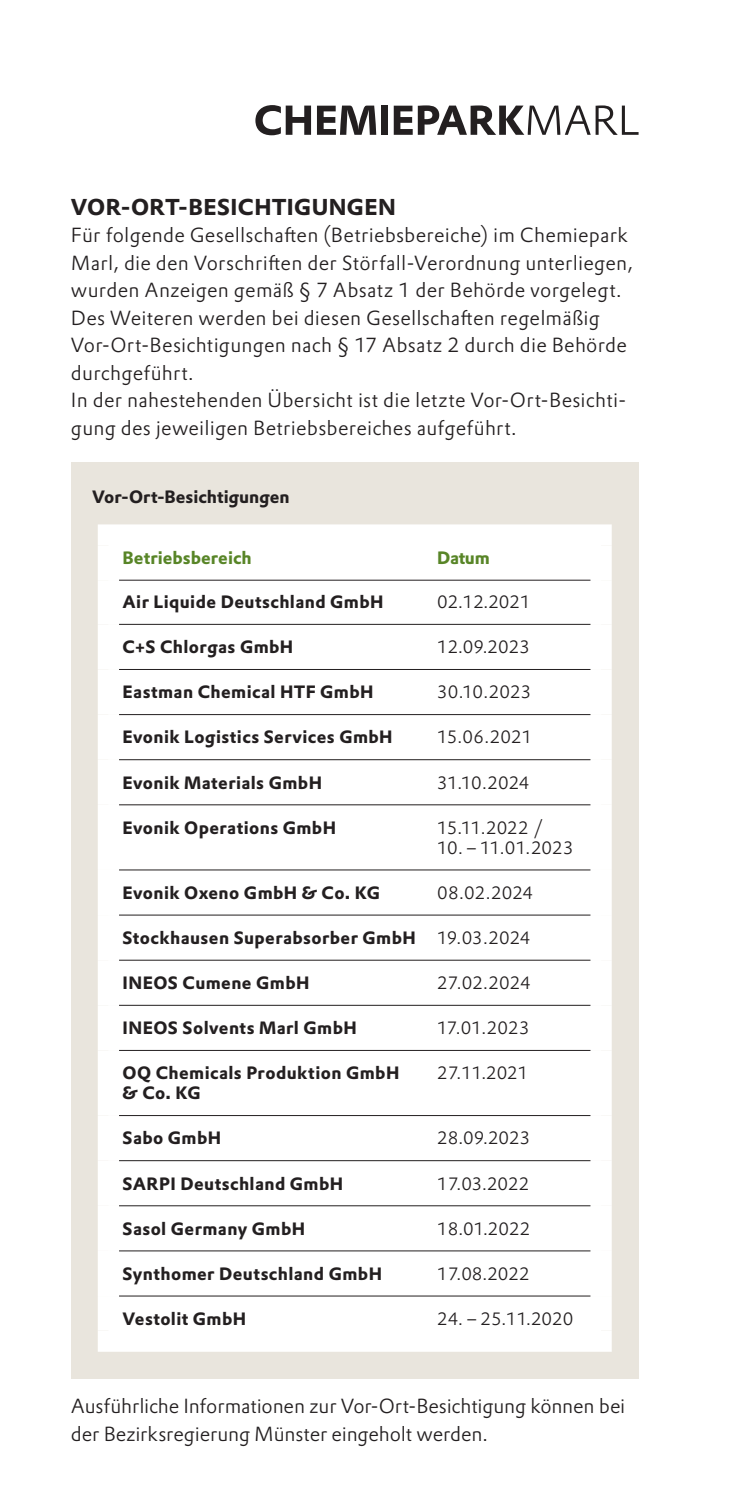
<style>
.page{position:relative;width:745px;height:1489px;background:#fff}
.page>*{position:absolute;margin:0;border:0;box-sizing:border-box;transform-origin:0 0}
.t1{font:700 22.5px "Evonik Prokyon";letter-spacing:.015em;color:#231f20}
.t2{font:300 20px/27.5px "Evonik Prokyon";letter-spacing:.015em;color:#231f20}
.t3{font:300 20px/27.5px "Evonik Prokyon";letter-spacing:-.005em;color:#231f20}
.t4{font:700 17.5px/20px "Evonik Prokyon";letter-spacing:.02em;color:#231f20}
.t5{font:300 17.5px "Evonik Prokyon";color:#231f20}
.t6{font:700 17.5px "Evonik Prokyon";color:#231f20}
.t7{font:700 17.5px "Evonik Prokyon";color:#588527}
.s1{font-weight:300}
</style>
<div class="page">
<svg style="left:255px;top:105px;width:56px;height:30px"></svg>
<svg style="left:317px;top:106px;width:59px;height:29px"></svg>
<div style="left:381px;top:106px;width:6px;height:29px;background:#231f20"></div>
<svg style="left:393px;top:105px;width:245px;height:30px"></svg>
<div style="left:71px;top:462px;width:567px;height:916px;background:#e9e5dd"></div>
<div style="left:119px;top:545px;width:471px;height:785px;background:#fff"></div>
<div style="left:119px;top:580px;width:471px;height:715px;background:#fff"></div>
<div style="left:98px;top:524px;width:324px;height:21px;background:#fff"></div>
<div style="left:98px;top:545px;width:21px;height:35px;background:#fff"></div>
<div style="left:422px;top:524px;width:189px;height:21px;background:#fff"></div>
<div style="left:590px;top:545px;width:21px;height:35px;background:#fff"></div>
<div style="left:98px;top:580px;width:21px;height:44px;background:#fff"></div>
<div style="left:590px;top:580px;width:21px;height:44px;background:#fff"></div>
<div style="left:98px;top:624px;width:21px;height:45px;background:#fff"></div>
<div style="left:590px;top:624px;width:21px;height:45px;background:#fff"></div>
<div style="left:98px;top:669px;width:21px;height:45px;background:#fff"></div>
<div style="left:590px;top:669px;width:21px;height:45px;background:#fff"></div>
<div style="left:98px;top:714px;width:21px;height:45px;background:#fff"></div>
<div style="left:590px;top:714px;width:21px;height:45px;background:#fff"></div>
<div style="left:98px;top:759px;width:21px;height:45px;background:#fff"></div>
<div style="left:590px;top:759px;width:21px;height:45px;background:#fff"></div>
<div style="left:98px;top:804px;width:21px;height:65px;background:#fff"></div>
<div style="left:590px;top:804px;width:21px;height:65px;background:#fff"></div>
<div style="left:98px;top:869px;width:21px;height:46px;background:#fff"></div>
<div style="left:590px;top:869px;width:21px;height:46px;background:#fff"></div>
<div style="left:98px;top:915px;width:21px;height:45px;background:#fff"></div>
<div style="left:590px;top:915px;width:21px;height:45px;background:#fff"></div>
<div style="left:98px;top:960px;width:21px;height:45px;background:#fff"></div>
<div style="left:590px;top:960px;width:21px;height:45px;background:#fff"></div>
<div style="left:98px;top:1005px;width:21px;height:45px;background:#fff"></div>
<div style="left:590px;top:1005px;width:21px;height:45px;background:#fff"></div>
<div style="left:98px;top:1050px;width:21px;height:65px;background:#fff"></div>
<div style="left:590px;top:1050px;width:21px;height:65px;background:#fff"></div>
<div style="left:98px;top:1115px;width:21px;height:45px;background:#fff"></div>
<div style="left:590px;top:1115px;width:21px;height:45px;background:#fff"></div>
<div style="left:98px;top:1160px;width:21px;height:45px;background:#fff"></div>
<div style="left:590px;top:1160px;width:21px;height:45px;background:#fff"></div>
<div style="left:98px;top:1205px;width:21px;height:45px;background:#fff"></div>
<div style="left:590px;top:1205px;width:21px;height:45px;background:#fff"></div>
<div style="left:98px;top:1250px;width:21px;height:45px;background:#fff"></div>
<div style="left:590px;top:1250px;width:21px;height:45px;background:#fff"></div>
<div style="left:98px;top:1295px;width:21px;height:35px;background:#fff"></div>
<div style="left:590px;top:1295px;width:21px;height:35px;background:#fff"></div>
<div style="left:98px;top:1330px;width:324px;height:21px;background:#fff"></div>
<div style="left:422px;top:1330px;width:189px;height:21px;background:#fff"></div>
<hr style="left:119px;top:579px;width:303px;height:1px;background:#231f20">
<hr style="left:422px;top:579px;width:168px;height:1px;background:#231f20">
<hr style="left:119px;top:624px;width:303px;height:1px;background:#231f20">
<hr style="left:422px;top:624px;width:168px;height:1px;background:#231f20">
<hr style="left:119px;top:669px;width:303px;height:1px;background:#231f20">
<hr style="left:422px;top:669px;width:168px;height:1px;background:#231f20">
<hr style="left:119px;top:714px;width:303px;height:1px;background:#231f20">
<hr style="left:422px;top:714px;width:168px;height:1px;background:#231f20">
<hr style="left:119px;top:759px;width:303px;height:1px;background:#231f20">
<hr style="left:422px;top:759px;width:168px;height:1px;background:#231f20">
<hr style="left:119px;top:804px;width:303px;height:1px;background:#231f20">
<hr style="left:422px;top:804px;width:168px;height:1px;background:#231f20">
<hr style="left:119px;top:869px;width:303px;height:1px;background:#231f20">
<hr style="left:422px;top:869px;width:168px;height:1px;background:#231f20">
<hr style="left:119px;top:914px;width:303px;height:1px;background:#231f20">
<hr style="left:422px;top:914px;width:168px;height:1px;background:#231f20">
<hr style="left:119px;top:959px;width:303px;height:1px;background:#231f20">
<hr style="left:422px;top:959px;width:168px;height:1px;background:#231f20">
<hr style="left:119px;top:1004px;width:303px;height:1px;background:#231f20">
<hr style="left:422px;top:1004px;width:168px;height:1px;background:#231f20">
<hr style="left:119px;top:1049px;width:303px;height:1px;background:#231f20">
<hr style="left:422px;top:1049px;width:168px;height:1px;background:#231f20">
<hr style="left:119px;top:1115px;width:303px;height:1px;background:#231f20">
<hr style="left:422px;top:1115px;width:168px;height:1px;background:#231f20">
<hr style="left:119px;top:1160px;width:303px;height:1px;background:#231f20">
<hr style="left:422px;top:1160px;width:168px;height:1px;background:#231f20">
<hr style="left:119px;top:1205px;width:303px;height:1px;background:#231f20">
<hr style="left:422px;top:1205px;width:168px;height:1px;background:#231f20">
<hr style="left:119px;top:1250px;width:303px;height:1px;background:#231f20">
<hr style="left:422px;top:1250px;width:168px;height:1px;background:#231f20">
<hr style="left:119px;top:1295px;width:303px;height:1px;background:#231f20">
<hr style="left:422px;top:1295px;width:168px;height:1px;background:#231f20">
<p class="t1" style="left:71px;top:188px;width:326px">VOR-ORT-BESICHTIGUNGEN</p>
<p class="t2" style="left:71px;top:220px;width:563px">Für folgende Gesellschaften (Betriebsbereiche) im Chemiepark Marl, die den Vorschriften der Störfall-Verordnung unterliegen, wurden Anzeigen gemäß § 7 Absatz 1 der Behörde vorgelegt.<br>Des Weiteren werden bei diesen Gesellschaften regelmäßig Vor-Ort-Besichtigungen nach § 17 Absatz 2 durch die Behörde durchgeführt.<br>In der nahestehenden Übersicht ist die letzte Vor-Ort-Besichti&shy;gung des jeweiligen Betriebsbereiches aufgeführt.</p>
<p class="t6" style="left:92px;top:483px;width:199px">Vor-Ort-Besichtigungen</p>
<p class="t7" style="left:122px;top:543px;width:131px">Betriebsbereich</p>
<p class="t7" style="left:437px;top:543px;width:54px">Datum</p>
<p class="t4" style="left:122px;top:590px;width:262px">Air Liquide Deutschland GmbH</p>
<p class="t5" style="left:437px;top:588px;width:95px">02.12.2021</p>
<p class="t4" style="left:122px;top:635px;width:172px">C+S Chlorgas GmbH</p>
<p class="t5" style="left:437px;top:633px;width:94px">12.09.2023</p>
<p class="t4" style="left:122px;top:680px;width:252px">Eastman Chemical HTF GmbH</p>
<p class="t5" style="left:437px;top:678px;width:96px">30.10.2023</p>
<p class="t4" style="left:122px;top:725px;width:271px">Evonik Logistics Services GmbH</p>
<p class="t5" style="left:437px;top:723px;width:97px">15.06.2021</p>
<p class="t4" style="left:122px;top:770px;width:201px">Evonik Materials GmbH</p>
<p class="t5" style="left:437px;top:768px;width:94px">31.10.2024</p>
<p class="t4" style="left:122px;top:816px;width:215px">Evonik Operations GmbH</p>
<p class="t5" style="left:437px;top:814px;width:108px">15.11.2022 /</p>
<p class="t5" style="left:437px;top:834px;width:138px">10. – 11.01.2023</p>
<p class="t4" style="left:122px;top:881px;width:258px">Evonik Oxeno GmbH &amp; Co. KG</p>
<p class="t5" style="left:437px;top:879px;width:97px">08.02.2024</p>
<p class="t4" style="left:122px;top:926px;width:409px">Stockhausen Superabsorber GmbH <span class="s1">19.03.2024</span></p>
<p class="t4" style="left:122px;top:971px;width:188px">INEOS Cumene GmbH</p>
<p class="t5" style="left:437px;top:969px;width:95px">27.02.2024</p>
<p class="t4" style="left:122px;top:1016px;width:236px">INEOS Solvents Marl GmbH</p>
<p class="t5" style="left:437px;top:1014px;width:94px">17.01.2023</p>
<p class="t4" style="left:122px;top:1061px;width:278px">OQ Chemicals Produktion GmbH &amp; Co. KG</p>
<p class="t5" style="left:437px;top:1059px;width:93px">27.11.2021</p>
<p class="t4" style="left:122px;top:1126px;width:100px">Sabo GmbH</p>
<p class="t5" style="left:437px;top:1124px;width:95px">28.09.2023</p>
<p class="t4" style="left:122px;top:1171px;width:222px">SARPI Deutschland GmbH</p>
<p class="t5" style="left:437px;top:1169px;width:94px">17.03.2022</p>
<p class="t4" style="left:122px;top:1216px;width:184px">Sasol Germany GmbH</p>
<p class="t5" style="left:437px;top:1214px;width:95px">18.01.2022</p>
<p class="t4" style="left:122px;top:1261px;width:261px">Synthomer Deutschland GmbH</p>
<p class="t5" style="left:437px;top:1259px;width:94px">17.08.2022</p>
<p class="t4" style="left:122px;top:1307px;width:125px">Vestolit GmbH</p>
<p class="t5" style="left:437px;top:1305px;width:138px">24. – 25.11.2020</p>
<p class="t3" style="left:71px;top:1391px;width:555px">Ausführliche Informationen zur Vor-Ort-Besichtigung können bei der Bezirksregierung Münster eingeholt werden.</p>
</div>
